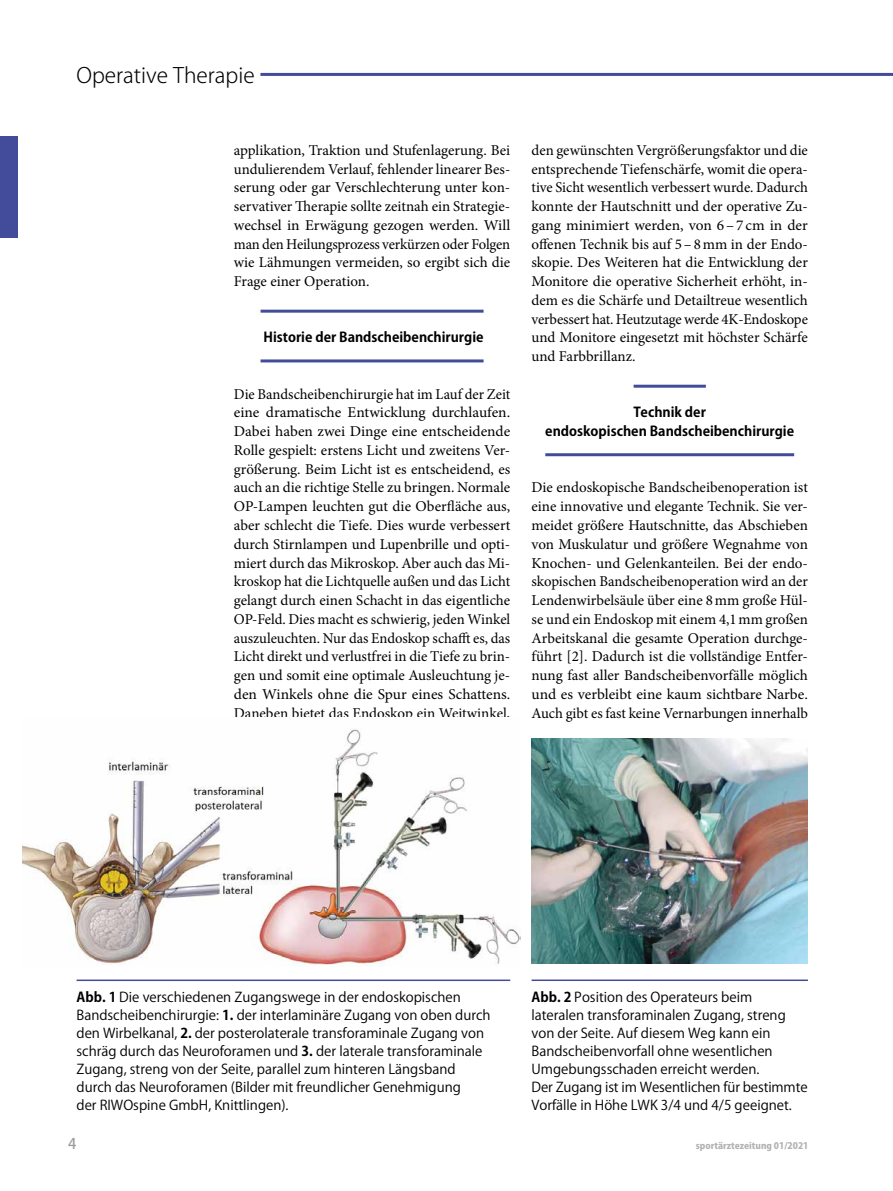
<style>
.page{position:relative;width:893px;height:1191px;background:#fff}
.page>*{position:absolute;margin:0;border:0;box-sizing:border-box;transform-origin:0 0}
.t1{font:300 21px "Koz Go Pro";color:#000}
.t2{font:15px/18.8px "Minion Pro";color:#000;text-align:justify}
.t3{font:500 14.7px "Koz Go Pro";color:#9c9d9d}
.t4{font:13.5px/18px "Koz Go Pro";color:#000}
.t5{font:700 13.5px/18.8px "Koz Go Pro";color:#000;text-align:center}
.t6{font:800 9px "Koz Go Pro";color:#b1b2b3}
.s1{font-weight:700}
</style>
<div class="page">
<hr style="left:260px;top:73px;width:633px;height:3px;background:#434b9b">
<div style="left:0;top:136px;width:18px;height:102px;background:#434b9b"></div>
<img style="left:531px;top:739px;width:277px;height:225px">
<hr style="left:531px;top:979px;width:277px;height:2px;background:#434b9b">
<hr style="left:261px;top:310px;width:223px;height:3px;background:#434b9b">
<hr style="left:261px;top:359px;width:223px;height:3px;background:#434b9b">
<hr style="left:634px;top:385px;width:72px;height:3px;background:#434b9b">
<hr style="left:545px;top:453px;width:249px;height:3px;background:#434b9b">
<img style="left:23px;top:729px;width:497px;height:237px">
<hr style="left:77px;top:979px;width:433px;height:2px;background:#434b9b">
<h1 class="t1" style="left:77px;top:61px;width:180px">Operative Therapie</h1>
<p class="t2" style="left:234px;top:141px;width:278px">applikation, Traktion und Stufenlagerung. Bei undulierendem Verlauf, fehlender linearer Bes&shy;serung oder gar Verschlechterung unter kon&shy;servativer Therapie sollte zeitnah ein Strategie&shy;wechsel in Erwägung gezogen werden. Will man den Heilungsprozess verkürzen oder Folgen wie Lähmungen vermeiden, so ergibt sich die Frage einer Operation.</p>
<p class="t5" style="left:263px;top:329px;width:222px">Historie der Bandscheibenchirurgie</p>
<p class="t2" style="left:234px;top:384px;width:278px">Die Bandscheibenchirurgie hat im Lauf der Zeit eine dramatische Entwicklung durchlaufen.<br>Dabei haben zwei Dinge eine entscheidende Rolle gespielt: erstens Licht und zweitens Ver&shy;größerung. Beim Licht ist es entscheidend, es auch an die richtige Stelle zu bringen. Normale OP-Lampen leuchten gut die Oberfläche aus, aber schlecht die Tiefe. Dies wurde verbessert durch Stirnlampen und Lupenbrille und opti&shy;miert durch das Mikroskop. Aber auch das Mi&shy;kroskop hat die Lichtquelle außen und das Licht gelangt durch einen Schacht in das eigentliche OP-Feld. Dies macht es schwierig, jeden Winkel auszuleuchten. Nur das Endoskop schafft es, das Licht direkt und verlustfrei in die Tiefe zu brin&shy;gen und somit eine optimale Ausleuchtung je&shy;den Winkels ohne die Spur eines Schattens.<br>Daneben bietet das Endoskop ein Weitwinkel,</p>
<p class="t2" style="left:531px;top:141px;width:278px">den gewünschten Vergrößerungsfaktor und die entsprechende Tiefenschärfe, womit die opera&shy;tive Sicht wesentlich verbessert wurde. Dadurch konnte der Hautschnitt und der operative Zu&shy;gang minimiert werden, von 6–7 cm in der offenen Technik bis auf 5–8mm in der Endo&shy;skopie. Des Weiteren hat die Entwicklung der Monitore die operative Sicherheit erhöht, in&shy;dem es die Schärfe und Detailtreue wesentlich verbessert hat. Heutzutage werde 4K-Endoskope und Monitore eingesetzt mit höchster Schärfe und Farbbrillanz.</p>
<p class="t5" style="left:545px;top:404px;width:250px">Technik der<br>endoskopischen Bandscheibenchirurgie</p>
<p class="t2" style="left:531px;top:478px;width:278px">Die endoskopische Bandscheibenoperation ist eine innovative und elegante Technik. Sie ver&shy;meidet größere Hautschnitte, das Abschieben von Muskulatur und größere Wegnahme von Knochen- und Gelenkanteilen. Bei der endo&shy;skopischen Bandscheibenoperation wird an der Lendenwirbelsäule über eine 8mm große Hül&shy;se und ein Endoskop mit einem 4,1mm großen Arbeitskanal die gesamte Operation durchge&shy;führt [2]. Dadurch ist die vollständige Entfer&shy;nung fast aller Bandscheibenvorfälle möglich und es verbleibt eine kaum sichtbare Narbe.<br>Auch gibt es fast keine Vernarbungen innerhalb</p>
<p class="t4" style="left:77px;top:988px;width:416px"><span class="s1">Abb. 1</span> Die verschiedenen Zugangswege in der endoskopischen Bandscheibenchirurgie: <span class="s1">1.</span> der interlaminäre Zugang von oben durch den Wirbelkanal, <span class="s1">2.</span> der posterolaterale transforaminale Zugang von schräg durch das Neuroforamen und <span class="s1">3.</span> der laterale transforaminale Zugang, streng von der Seite, parallel zum hinteren Längsband durch das Neuroforamen (Bilder mit freundlicher Genehmigung<br>der RIWOspine GmbH, Knittlingen).</p>
<p class="t3" style="left:68px;top:1134px;width:10px">4</p>
<p class="t4" style="left:531px;top:988px;width:278px"><span class="s1">Abb. 2</span> Position des Operateurs beim lateralen transforaminalen Zugang, streng von der Seite. Auf diesem Weg kann ein Bandscheibenvorfall ohne wesentlichen Umgebungsschaden erreicht werden.<br>Der Zugang ist im Wesentlichen für bestimmte Vorfälle in Höhe LWK 3/4 und 4/5 geeignet.</p>
<p class="t6" style="left:696px;top:1139px;width:114px">sportärztezeitung 01/2021</p>
</div>
